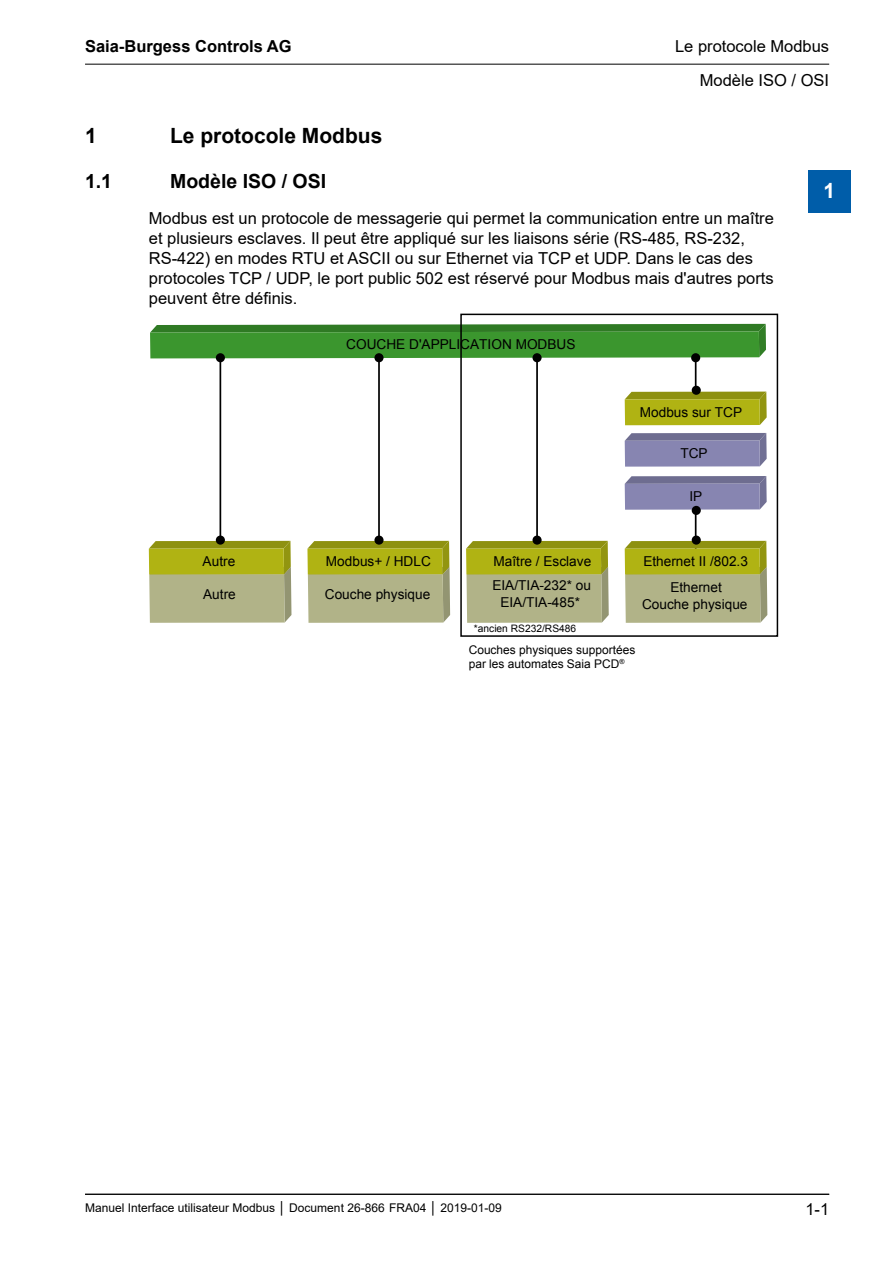
<style>
.page{position:relative;width:893px;height:1263px;background:#fff}
.page>*{position:absolute;margin:0;border:0;box-sizing:border-box;transform-origin:0 0}
.Ueberschrift_1{font:700 21px "Arial";color:#000}
.t1{font:700 21px "Arial";color:#fff}
.Ueberschrift_2{font:700 19.5px "Arial";color:#000}
.Fliesstext_-_15_mm{font:16.5px/19.8px "Arial";color:#000}
.t2{font:700 16.5px "Arial";color:#000}
.t3{font:13.65px/16.4px "Arial";color:#000;text-align:center}
.t4{font:12px/14.4px "Arial";color:#000}
.t5{font:10.2px "Arial";color:#000}
</style>
<div class="page">
<hr style="left:85px;top:64px;width:744px;height:1px;background:#000">
<hr style="left:85px;top:1194px;width:744px;height:1px;background:#000">
<div style="left:808px;top:170px;width:42px;height:43px;background:#005da9"></div>
<hr style="left:695px;top:354px;width:1px;height:36px;background:#000">
<hr style="left:695px;top:506px;width:1px;height:43px;background:#000">
<hr style="left:536px;top:354px;width:2px;height:186px;background:#000">
<hr style="left:378px;top:354px;width:2px;height:186px;background:#000">
<hr style="left:220px;top:354px;width:1px;height:186px;background:#000">
<svg style="left:150px;top:324px;width:616px;height:34px;background:#3d9231"></svg>
<svg style="left:466px;top:541px;width:143px;height:82px;background:#adaf7a"></svg>
<div style="left:466px;top:548px;width:135px;height:26px;background:#b0b313"></div>
<svg style="left:307px;top:541px;width:143px;height:82px;background:#adaf79"></svg>
<div style="left:307px;top:548px;width:136px;height:26px;background:#b0b313"></div>
<svg style="left:149px;top:541px;width:142px;height:82px;background:#acae78"></svg>
<div style="left:149px;top:548px;width:135px;height:26px;background:#b0b313"></div>
<svg style="left:625px;top:392px;width:142px;height:33px"></svg>
<div style="left:625px;top:399px;width:135px;height:26px;background:#b0b313"></div>
<svg style="left:625px;top:541px;width:142px;height:82px;background:#acae78"></svg>
<div style="left:625px;top:548px;width:135px;height:26px;background:#b0b313"></div>
<svg style="left:625px;top:476px;width:142px;height:33px"></svg>
<div style="left:625px;top:484px;width:135px;height:26px;background:#8785b1"></div>
<svg style="left:625px;top:433px;width:142px;height:33px"></svg>
<div style="left:625px;top:440px;width:135px;height:27px;background:#8785b1"></div>
<div style="left:216px;top:353px;width:9px;height:9px;background:#000;border-radius:50%"></div>
<div style="left:216px;top:535px;width:9px;height:10px;background:#000;border-radius:50%"></div>
<div style="left:374px;top:353px;width:10px;height:9px;background:#000;border-radius:50%"></div>
<svg style="left:374px;top:535px;width:10px;height:10px"></svg>
<div style="left:532px;top:353px;width:10px;height:9px;background:#000;border-radius:50%"></div>
<div style="left:691px;top:353px;width:9px;height:9px;background:#000;border-radius:50%"></div>
<svg style="left:532px;top:535px;width:10px;height:10px"></svg>
<div style="left:692px;top:535px;width:9px;height:10px;background:#000;border-radius:50%"></div>
<div style="left:692px;top:506px;width:9px;height:9px;background:#000;border-radius:50%"></div>
<div style="left:692px;top:386px;width:9px;height:9px;background:#000;border-radius:50%"></div>
<div style="left:460px;top:314px;width:318px;height:323px;border:2px solid #000"></div>
<p class="t2" style="left:85px;top:35px;width:208px">Saia-Burgess Controls AG</p>
<p class="Fliesstext_-_15_mm" style="left:675px;top:37px;width:156px">Le protocole Modbus</p>
<p class="Fliesstext_-_15_mm" style="left:700px;top:71px;width:131px">Modèle ISO / OSI</p>
<p class="Ueberschrift_1" style="left:85px;top:121px;width:13px">1</p>
<p class="Ueberschrift_1" style="left:170px;top:121px;width:214px">Le protocole Modbus</p>
<p class="Ueberschrift_2" style="left:85px;top:167px;width:29px">1.1</p>
<p class="Ueberschrift_2" style="left:170px;top:167px;width:158px">Modèle ISO / OSI</p>
<p class="Fliesstext_-_15_mm" style="left:149px;top:209px;width:627px">Modbus est un protocole de messagerie qui permet la communication entre un maître et plusieurs esclaves. Il peut être appliqué sur les liaisons série (RS-485, RS-232, RS-422) en modes RTU et ASCII ou sur Ethernet via TCP et UDP. Dans le cas des protocoles TCP / UDP, le port public 502 est réservé pour Modbus mais d'autres ports peuvent être définis.</p>
<p class="t3" style="left:346px;top:336px;width:231px">COUCHE D'APPLICATION MODBUS</p>
<p class="t3" style="left:640px;top:404px;width:104px">Modbus sur TCP</p>
<p class="t3" style="left:680px;top:445px;width:29px">TCP</p>
<p class="t3" style="left:203px;top:554px;width:34px">Autre</p>
<p class="t3" style="left:203px;top:586px;width:34px">Autre</p>
<p class="t3" style="left:326px;top:554px;width:107px">Modbus+ / HDLC</p>
<p class="t3" style="left:325px;top:586px;width:107px">Couche physique</p>
<p class="t3" style="left:493px;top:554px;width:99px">Maître / Esclave</p>
<p class="t3" style="left:492px;top:577px;width:100px">EIA/TIA-232* ou<br>EIA/TIA-485*</p>
<p class="t5" style="left:474px;top:622px;width:104px">*ancien RS232/RS486</p>
<p class="t3" style="left:689px;top:489px;width:14px">IP</p>
<p class="t3" style="left:643px;top:554px;width:106px">Ethernet II /802.3</p>
<p class="t3" style="left:642px;top:579px;width:107px">Ethernet<br>Couche physique</p>
<p class="t4" style="left:469px;top:642px;width:168px">Couches physiques supportées par les automates Saia PCD<sup>®</sup></p>
<p class="t1" style="left:823px;top:176px;width:13px">1</p>
<p class="t4" style="left:85px;top:1201px;width:418px">Manuel Interface utilisateur Modbus │ Document 26-866 FRA04 │ 2019-01-09</p>
<p class="Fliesstext_-_15_mm" style="left:805px;top:1200px;width:25px">1-1</p>
</div>
